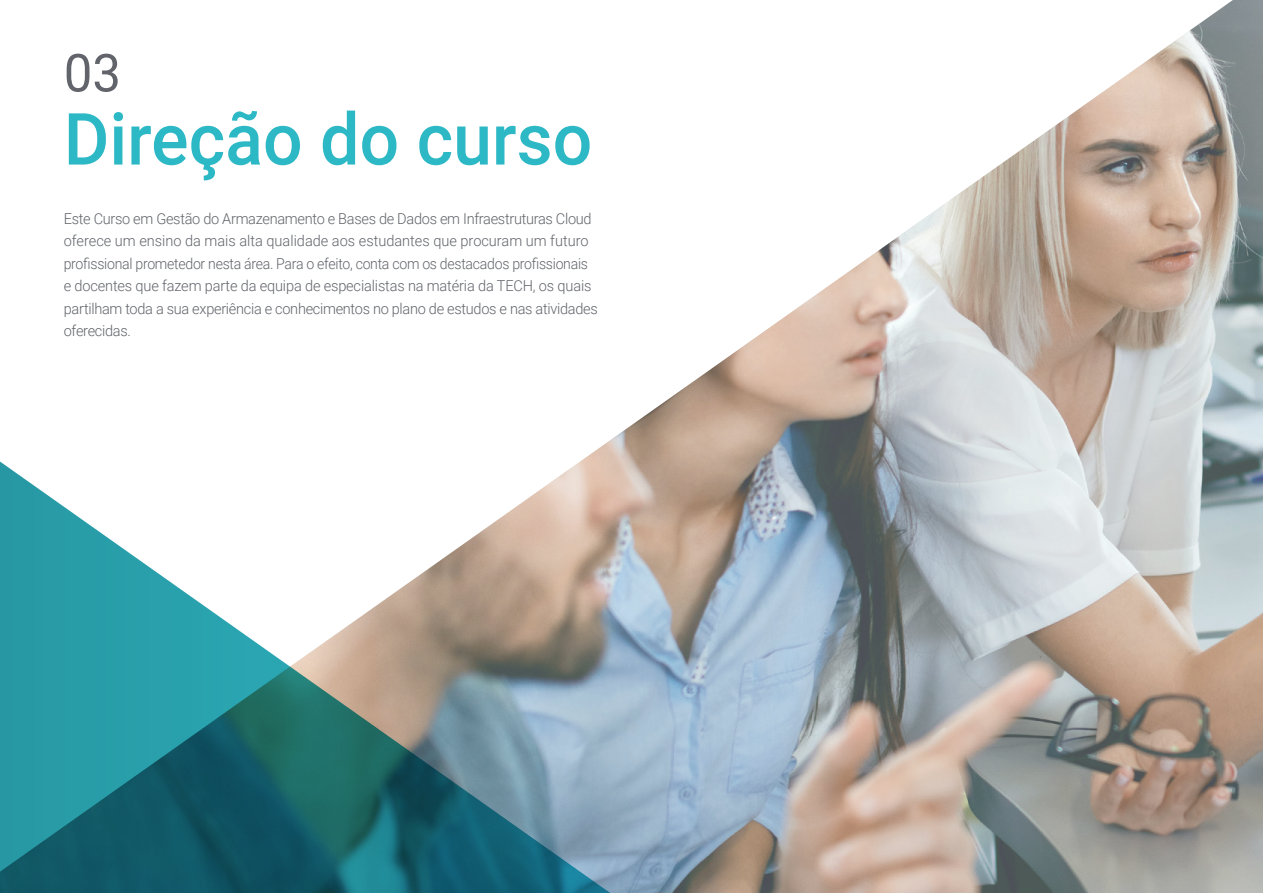
<style>
.page{position:relative;width:1263px;height:893px;background:#fff}
.page>*{position:absolute;margin:0;border:0;box-sizing:border-box;transform-origin:0 0}
.t1{font:500 72px "Roboto";color:#2db8c5}
.t2{font:52.5px "Roboto";color:#61646a}
.t3{font:300 15px/22.5px "Roboto";letter-spacing:-.02em;color:#61646a}
</style>
<div class="page">
<img style="left:602px;top:0;width:661px;height:893px">
<svg style="left:0;top:446px;width:640px;height:447px"></svg>
<h2 class="t2" style="left:64px;top:36px;width:59px">03</h2>
<h1 class="t1" style="left:64px;top:89px;width:530px">Direção do curso</h1>
<p class="t3" style="left:64px;top:207px;width:535px">Este Curso em Gestão do Armazenamento e Bases de Dados em Infraestruturas Cloud oferece um ensino da mais alta qualidade aos estudantes que procuram um futuro profissional prometedor nesta área. Para o efeito, conta com os destacados profissionais e docentes que fazem parte da equipa de especialistas na matéria da TECH, os quais partilham toda a sua experiência e conhecimentos no plano de estudos e nas atividades oferecidas.</p>
</div>
